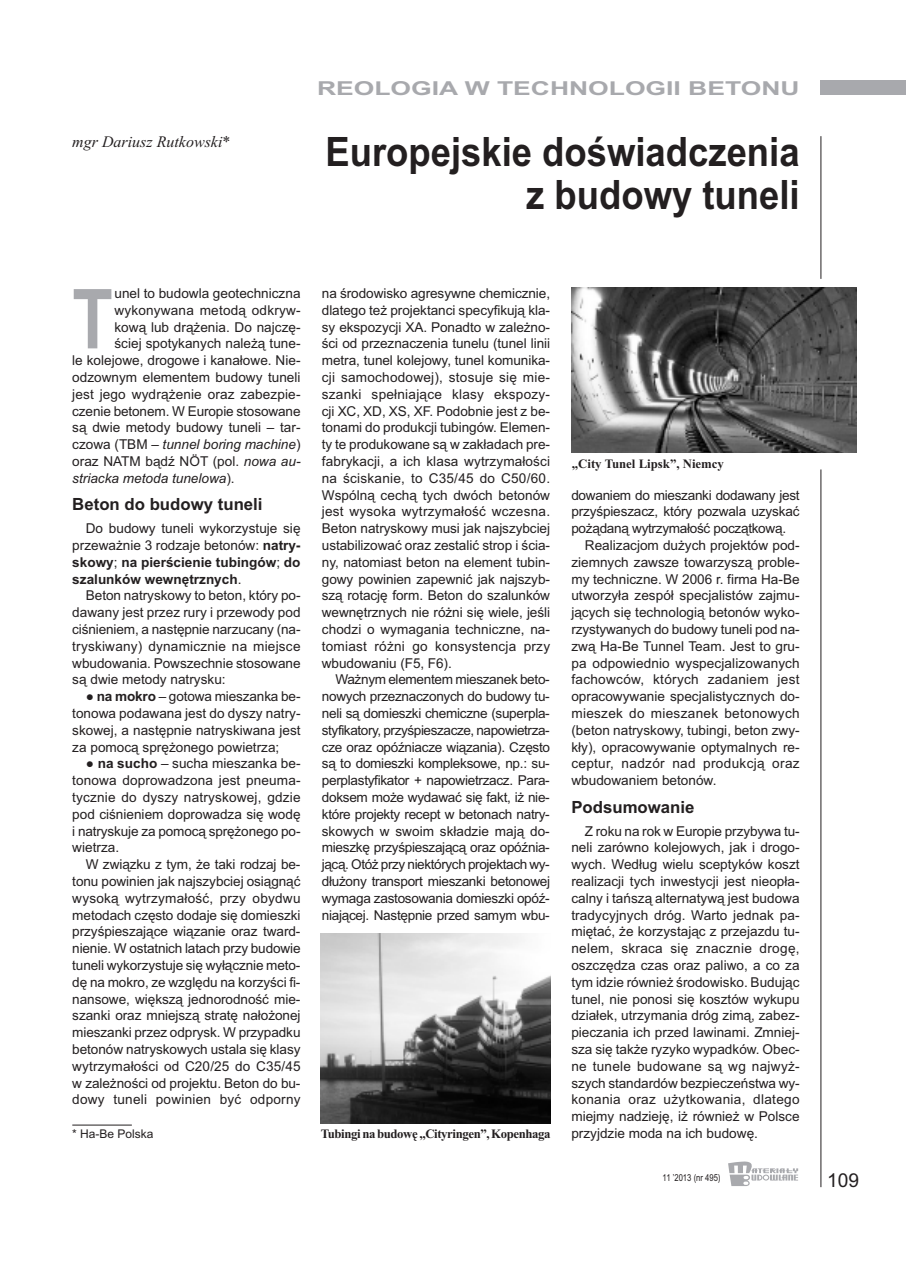
<style>
.page{position:relative;width:906px;height:1268px;background:#fff}
.page>*{position:absolute;margin:0;border:0;box-sizing:border-box;transform-origin:0 0}
.t1{font:700 82.8px "Arial";color:#a8a9ad;scale:.8 1}
.t2{font:700 40.5px/43.5px "Arial";color:#231f20;text-align:right;scale:.9 1}
.t3{font:700 19.2px "Arial";color:#a8a9ad;scale:1.38 1}
.t4{font:19.2px "Arial";color:#231f20}
.t5{font:700 16.8px "Arial";color:#231f20}
.t6{font:italic 16.05px "Times New Roman";color:#231f20}
.t7{font:13.65px/16.8px "Arial";color:#231f20;text-align:justify}
.t8{font:13.65px "Arial";letter-spacing:.02em;color:#231f20}
.t9{font:13.65px "Arial";letter-spacing:-.02em;color:#231f20}
.t10{font:italic 13.65px "Arial";color:#231f20}
.t11{font:700 12.75px "Times New Roman";letter-spacing:-.03em;color:#231f20}
.t12{font:700 12.75px "Times New Roman";color:#231f20}
.t13{font:12px "Arial";color:#231f20}
.t14{font:9.6px "Arial";color:#231f20;scale:.8 1}
.s1{font-style:normal}
.s2{font-style:italic}
.s3{font-weight:700}
</style>
<div class="page">
<div style="left:821px;top:81px;width:85px;height:14px;background:#a8a9ad"></div>
<hr style="left:820px;top:469px;width:1px;height:717px;background:#231f20">
<svg style="left:728px;top:1161px;width:70px;height:24px"></svg>
<hr style="left:72px;top:1124px;width:60px;height:1px;background:#231f20">
<img style="left:321px;top:933px;width:229px;height:190px">
<img style="left:572px;top:288px;width:284px;height:164px">
<hr style="left:820px;top:136px;width:1px;height:143px;background:#231f20">
<h3 class="t3" style="left:317px;top:77px;width:351px">REOLOGIA W TECHNOLOGII BETONU</h3>
<p class="t6" style="left:72px;top:132px;width:160px">mgr Dariusz Rutkowski*</p>
<h2 class="t2" style="left:325px;top:130px;width:528px">Europejskie doświadczenia z budowy tuneli</h2>
<h1 class="t1" style="left:72px;top:271px;width:52px">T</h1>
<p class="t7" style="left:114px;top:285px;width:187px">unel to budowla geotechniczna</p>
<p class="t7" style="left:114px;top:301px;width:188px">wykonywana metodą odkryw-</p>
<p class="t7" style="left:114px;top:318px;width:188px">kową lub drążenia. Do najczę-</p>
<p class="t7" style="left:114px;top:335px;width:188px">ściej spotykanych należą tune-</p>
<p class="t7" style="left:72px;top:352px;width:230px">le kolejowe, drogowe i kanałowe. Nie-</p>
<p class="t7" style="left:72px;top:369px;width:230px">odzownym elementem budowy tuneli</p>
<p class="t7" style="left:72px;top:385px;width:230px">jest jego wydrążenie oraz zabezpie-</p>
<p class="t7" style="left:72px;top:402px;width:230px">czenie betonem. W Europie stosowane</p>
<p class="t7" style="left:72px;top:419px;width:230px">są dwie metody budowy tuneli – tar-</p>
<p class="t10" style="left:72px;top:436px;width:230px"><span class="s1">czowa (TBM –</span> tunnel boring machine<span class="s1">)</span></p>
<p class="t7" style="left:72px;top:453px;width:229px">oraz NATM bądź NÖT (pol. <span class="s2">nowa au-</span></p>
<p class="t10" style="left:72px;top:470px;width:164px">striacka metoda tunelowa<span class="s1">).</span></p>
<p class="t5" style="left:72px;top:494px;width:192px">Beton do budowy tuneli</p>
<p class="t7" style="left:72px;top:520px;width:230px;text-indent:14px">Do budowy tuneli wykorzystuje się przeważnie 3 rodzaje betonów: <span class="s3">natry&shy;skowy</span>; <span class="s3">na pierścienie tubingów</span>; <span class="s3">do szalunków wewnętrznych</span>.</p>
<p class="t7" style="left:72px;top:587px;width:230px;text-indent:13px">Beton natryskowy to beton, który po&shy;dawany jest przez rury i przewody pod ciśnieniem, a następnie narzucany (na&shy;tryskiwany) dynamicznie na miejsce wbudowania. Powszechnie stosowane są dwie metody natrysku:</p>
<p class="t7" style="left:72px;top:688px;width:230px;text-indent:14px">● <span class="s3">na mokro</span> – gotowa mieszanka be&shy;tonowa podawana jest do dyszy natry&shy;skowej, a następnie natryskiwana jest za pomocą sprężonego powietrza;</p>
<p class="t7" style="left:72px;top:755px;width:230px;text-indent:13px">● <span class="s3">na sucho</span> – sucha mieszanka be&shy;tonowa doprowadzona jest pneuma&shy;tycznie do dyszy natryskowej, gdzie pod ciśnieniem doprowadza się wodę i natryskuje za pomocą sprężonego po&shy;wietrza.</p>
<p class="t7" style="left:72px;top:855px;width:230px;text-indent:14px">W związku z tym, że taki rodzaj be&shy;tonu powinien jak najszybciej osiągnąć wysoką wytrzymałość, przy obydwu metodach często dodaje się domieszki przyśpieszające wiązanie oraz tward&shy;nienie. W ostatnich latach przy budowie tuneli wykorzystuje się wyłącznie meto&shy;dę na mokro, ze względu na korzyści fi&shy;nansowe, większą jednorodność mie&shy;szanki oraz mniejszą stratę nałożonej mieszanki przez odprysk. W przypadku betonów natryskowych ustala się klasy wytrzymałości od C20/25 do C35/45 w zależności od projektu. Beton do bu&shy;dowy tuneli powinien być odporny</p>
<p class="t13" style="left:72px;top:1126px;width:83px">* Ha-Be Polska</p>
<p class="t7" style="left:322px;top:285px;width:230px">na środowisko agresywne chemicznie, dlatego też projektanci specyfikują kla&shy;sy ekspozycji XA. Ponadto w zależno&shy;ści od przeznaczenia tunelu (tunel linii metra, tunel kolejowy, tunel komunika&shy;cji samochodowej), stosuje się mie&shy;szanki spełniające klasy ekspozy&shy;cji XC, XD, XS, XF. Podobnie jest z be&shy;tonami do produkcji tubingów. Elemen&shy;ty te produkowane są w zakładach pre&shy;fabrykacji, a ich klasa wytrzymałości na ściskanie, to C35/45 do C50/60.<br>Wspólną cechą tych dwóch betonów jest wysoka wytrzymałość wczesna.<br>Beton natryskowy musi jak najszybciej ustabilizować oraz zestalić strop i ścia&shy;ny, natomiast beton na element tubin&shy;gowy powinien zapewnić jak najszyb&shy;szą rotację form. Beton do szalunków wewnętrznych nie różni się wiele, jeśli chodzi o wymagania techniczne, na&shy;tomiast różni go konsystencja przy wbudowaniu (F5, F6).</p>
<p class="t7" style="left:322px;top:671px;width:230px;text-indent:14px">Ważnym elementem mieszanek beto&shy;nowych przeznaczonych do budowy tu&shy;neli są domieszki chemiczne (superpla&shy;styfikatory, przyśpieszacze, napowietrza&shy;cze oraz opóźniacze wiązania). Często są to domieszki kompleksowe, np.: su&shy;perplastyfikator + napowietrzacz. Para&shy;doksem może wydawać się fakt, iż nie&shy;które projekty recept w betonach natry&shy;skowych w swoim składzie mają do&shy;mieszkę przyśpieszającą oraz opóźnia&shy;jącą. Otóż przy niektórych projektach wy&shy;dłużony transport mieszanki betonowej wymaga zastosowania domieszki opóź&shy;niającej. Następnie przed samym wbu-</p>
<p class="t11" style="left:321px;top:1125px;width:231px">Tubingi na budowę „Cityringen”, Kopenhaga</p>
<p class="t12" style="left:572px;top:456px;width:154px">„City Tunel Lipsk”, Niemcy</p>
<p class="t9" style="left:571px;top:487px;width:230px">dowaniem do mieszanki dodawany jest</p>
<p class="t7" style="left:571px;top:503px;width:230px">przyśpieszacz, który pozwala uzyskać</p>
<p class="t9" style="left:571px;top:520px;width:216px">pożądaną wytrzymałość początkową.</p>
<p class="t7" style="left:585px;top:536px;width:216px">Realizacjom dużych projektów pod-</p>
<p class="t7" style="left:571px;top:553px;width:230px">ziemnych zawsze towarzyszą proble-</p>
<p class="t7" style="left:571px;top:570px;width:230px">my techniczne. W 2006 r. firma Ha-Be</p>
<p class="t7" style="left:571px;top:587px;width:230px">utworzyła zespół specjalistów zajmu-</p>
<p class="t7" style="left:571px;top:604px;width:230px">jących się technologią betonów wyko-</p>
<p class="t7" style="left:571px;top:620px;width:230px">rzystywanych do budowy tuneli pod na-</p>
<p class="t7" style="left:571px;top:637px;width:230px">zwą Ha-Be Tunnel Team. Jest to gru-</p>
<p class="t7" style="left:571px;top:654px;width:230px">pa odpowiednio wyspecjalizowanych</p>
<p class="t8" style="left:571px;top:671px;width:230px">fachowców, których zadaniem jest</p>
<p class="t7" style="left:571px;top:688px;width:230px">opracowywanie specjalistycznych do-</p>
<p class="t8" style="left:571px;top:705px;width:230px">mieszek do mieszanek betonowych</p>
<p class="t7" style="left:571px;top:721px;width:230px">(beton natryskowy, tubingi, beton zwy-</p>
<p class="t7" style="left:571px;top:738px;width:230px">kły), opracowywanie optymalnych re-</p>
<p class="t8" style="left:571px;top:755px;width:230px">ceptur, nadzór nad produkcją oraz</p>
<p class="t7" style="left:571px;top:771px;width:147px">wbudowaniem betonów.</p>
<p class="t5" style="left:571px;top:797px;width:125px">Podsumowanie</p>
<p class="t7" style="left:571px;top:822px;width:230px;text-indent:13px">Z roku na rok w Europie przybywa tu&shy;neli zarówno kolejowych, jak i drogo&shy;wych. Według wielu sceptyków koszt realizacji tych inwestycji jest nieopła&shy;calny i tańszą alternatywą jest budowa tradycyjnych dróg. Warto jednak pa&shy;miętać, że korzystając z przejazdu tu&shy;nelem, skraca się znacznie drogę, oszczędza czas oraz paliwo, a co za tym idzie również środowisko. Budując tunel, nie ponosi się kosztów wykupu działek, utrzymania dróg zimą, zabez&shy;pieczania ich przed lawinami. Zmniej&shy;sza się także ryzyko wypadków. Obec&shy;ne tunele budowane są wg najwyż&shy;szych standardów bezpieczeństwa wy&shy;konania oraz użytkowania, dlatego miejmy nadzieję, iż również w Polsce przyjdzie moda na ich budowę.</p>
<p class="t14" style="left:662px;top:1171px;width:74px">11 ’2013 (nr 495)</p>
<h3 class="t4" style="left:827px;top:1168px;width:34px">109</h3>
</div>
